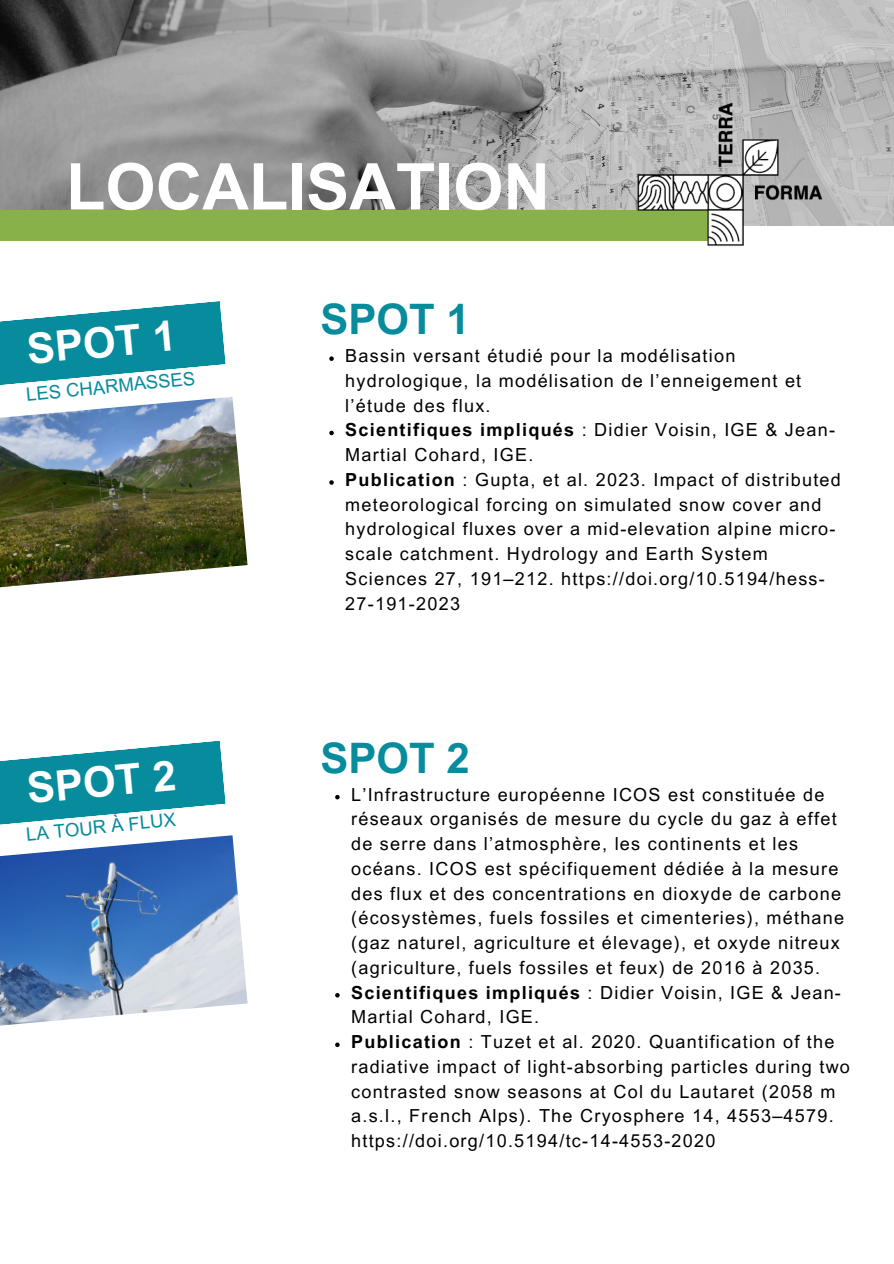
<style>
.page{position:relative;width:894px;height:1264px;background:#fff}
.page>*{position:absolute;margin:0;border:0;box-sizing:border-box;transform-origin:0 0}
.t1{font:700 64.5px "Arial MT Pro";color:#fff}
.t2{font:700 42px "Arial MT Pro";color:#fff}
.t3{font:700 42px "Arial MT Pro";color:#078c9d}
.t4{font:18.45px "Arial MT Pro";color:#078c9d}
.t5{font:18px/24.8px "Arial MT Pro";letter-spacing:.07em;color:#000}
.s1{font-weight:700}
</style>
<div class="page">
<img style="left:0;top:0;width:893px;height:225px">
<div style="left:0;top:210px;width:707px;height:31px;background:#88b14a"></div>
<img style="left:632px;top:99px;width:194px;height:147px">
<svg style="left:0;top:301px;width:225px;height:84px"></svg>
<svg style="left:0;top:740px;width:225px;height:85px"></svg>
<img style="left:0;top:835px;width:247px;height:191px">
<svg style="left:329px;top:356px;width:5px;height:5px"></svg>
<svg style="left:329px;top:431px;width:5px;height:4px"></svg>
<svg style="left:329px;top:480px;width:5px;height:5px"></svg>
<img style="left:0;top:397px;width:247px;height:190px">
<svg style="left:335px;top:795px;width:4px;height:4px"></svg>
<svg style="left:335px;top:993px;width:4px;height:4px"></svg>
<svg style="left:335px;top:1042px;width:4px;height:5px"></svg>
<h1 class="t1" style="left:66px;top:163px;width:485px">LOCALISATION</h1>
<h2 class="t2" style="left:26px;top:333px;width:151px;rotate:-5deg">SPOT 1</h2>
<h3 class="t4" style="left:25px;top:388px;width:171px;rotate:-6deg">LES CHARMASSES</h3>
<h2 class="t2" style="left:26px;top:772px;width:151px;rotate:-5deg">SPOT 2</h2>
<p class="t4" style="left:25px;top:827px;width:152px;rotate:-6deg">LA TOUR À FLUX</p>
<p class="t3" style="left:320px;top:303px;width:151px">SPOT 1</p>
<p class="t5" style="left:345px;top:345px;width:457px">Bassin versant étudié pour la modélisation hydrologique, la modélisation de l’enneigement et l’étude des flux.</p>
<p class="t5" style="left:345px;top:420px;width:491px"><span class="s1">Scientifiques impliqués</span> : Didier Voisin, IGE &amp; Jean-<br>Martial Cohard, IGE.</p>
<h2 class="t5" style="left:345px;top:469px;width:497px"><span class="s1">Publication</span> : Gupta, et al. 2023. Impact of distributed meteorological forcing on simulated snow cover and hydrological fluxes over a mid-elevation alpine micro&shy;scale catchment. Hydrology and Earth System Sciences 27, 191–212. https://doi.org/10.5194/hess-27-191-2023</h2>
<p class="t3" style="left:320px;top:742px;width:151px">SPOT 2</p>
<p class="t5" style="left:351px;top:784px;width:494px">L’Infrastructure européenne ICOS est constituée de réseaux organisés de mesure du cycle du gaz à effet de serre dans l’atmosphère, les continents et les océans. ICOS est spécifiquement dédiée à la mesure des flux et des concentrations en dioxyde de carbone (écosystèmes, fuels fossiles et cimenteries), méthane (gaz naturel, agriculture et élevage), et oxyde nitreux (agriculture, fuels fossiles et feux) de 2016 à 2035.</p>
<h2 class="t5" style="left:351px;top:982px;width:491px"><span class="s1">Scientifiques impliqués</span> : Didier Voisin, IGE &amp; Jean-<br>Martial Cohard, IGE.</h2>
<p class="t5" style="left:351px;top:1031px;width:500px"><span class="s1">Publication</span> : Tuzet et al. 2020. Quantification of the radiative impact of light-absorbing particles during two contrasted snow seasons at Col du Lautaret (2058 m a.s.l., French Alps). The Cryosphere 14, 4553–4579. https://doi.org/10.5194/tc-14-4553-2020</p>
</div>
